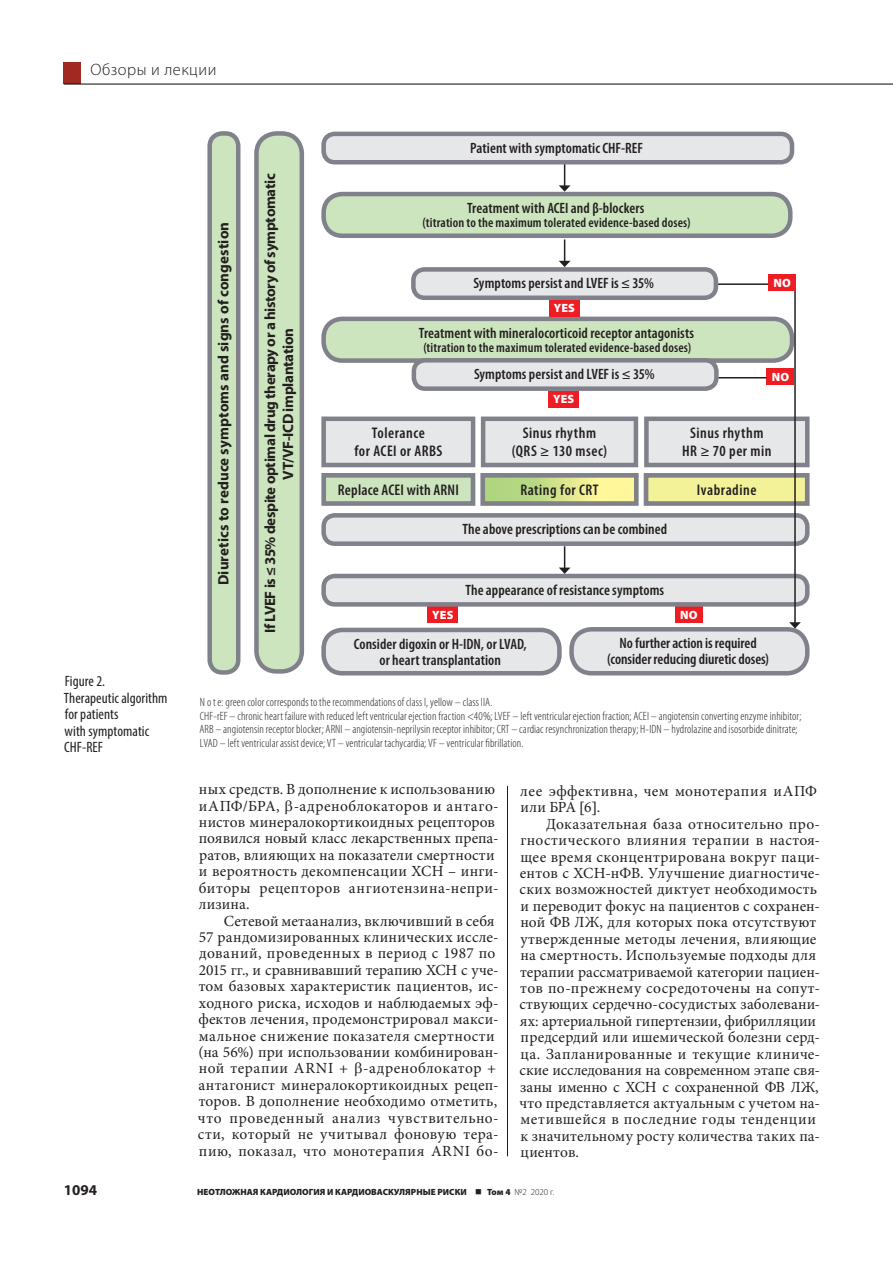
<style>
.page{position:relative;width:893px;height:1263px;background:#fff}
.page>*{position:absolute;margin:0;border:0;box-sizing:border-box;transform-origin:0 0}
.t1{font:300 16.5px "Myriad Pro";letter-spacing:.03em;color:#231f20}
.t2{font:15.45px/16.5px "Minion Pro";letter-spacing:.015em;color:#231f20}
.t3{font:600 condensed 15.45px/18.6px "Myriad Pro";letter-spacing:.035em;color:#231f20;text-align:center}
.t4{font:600 condensed 15.45px "Myriad Pro";letter-spacing:.01em;color:#231f20}
.t5{font:600 condensed 15px/15.9px "Myriad Pro";letter-spacing:.005em;color:#231f20;text-align:center}
.t6{font:700 15px/18px "Myriad Pro";letter-spacing:-.02em;color:#231f20;text-align:center}
.t7{font:condensed 15px/16.5px "Myriad Pro";letter-spacing:.005em;color:#231f20}
.t8{font:700 15px "Myriad Pro";letter-spacing:.005em;color:#231f20}
.t9{font:600 condensed 13.5px "Myriad Pro";letter-spacing:.01em;color:#231f20}
.t10{font:300 condensed 12px/13.5px "Myriad Pro";letter-spacing:.01em;color:#231f20}
.t11{font:900 12px "Myriad Pro";letter-spacing:.015em;color:#fff}
.t12{font:900 9px "Myriad Pro";color:#231f20}
.s1{font-weight:300}
</style>
<div class="page">
<hr style="left:507px;top:786px;width:1px;height:370px;background:#231f20">
<div style="left:210px;top:133px;width:28px;height:539px;background:#cde5be;border-radius:13px"></div>
<div style="left:207px;top:131px;width:33px;height:544px;border:4px solid #80818a;border-radius:13px"></div>
<div style="left:324px;top:194px;width:466px;height:42px;background:#cde5be;border-radius:19px"></div>
<div style="left:321px;top:192px;width:471px;height:46px;border:4px solid #80818a;border-radius:19px"></div>
<div style="left:324px;top:319px;width:468px;height:42px;background:#cde5be;border-radius:19px"></div>
<div style="left:321px;top:317px;width:473px;height:46px;border:4px solid #80818a;border-radius:19px"></div>
<div style="left:256px;top:133px;width:46px;height:538px;background:#cde5be;border-radius:20px"></div>
<div style="left:254px;top:131px;width:50px;height:543px;border:4px solid #80818a;border-radius:20px"></div>
<div style="left:324px;top:630px;width:235px;height:43px;background:#e6e7e9;border-radius:19px"></div>
<div style="left:321px;top:628px;width:241px;height:47px;border:4px solid #80818a;border-radius:19px"></div>
<div style="left:572px;top:629px;width:235px;height:44px;background:#e6e7e9;border-radius:20px"></div>
<div style="left:569px;top:627px;width:240px;height:48px;border:4px solid #80818a;border-radius:20px"></div>
<div style="left:428px;top:607px;width:30px;height:16px;background:#ee1d23"></div>
<div style="left:675px;top:607px;width:28px;height:16px;background:#ee1d23"></div>
<div style="left:324px;top:576px;width:483px;height:28px;background:#e6e7e9;border-radius:11px"></div>
<div style="left:321px;top:574px;width:488px;height:33px;border:4px solid #80818a;border-radius:11px"></div>
<svg style="left:559px;top:546px;width:11px;height:28px"></svg>
<div style="left:324px;top:515px;width:483px;height:29px;background:#e6e7e9;border-radius:11px"></div>
<div style="left:321px;top:513px;width:488px;height:33px;border:4px solid #80818a;border-radius:11px"></div>
<svg style="left:321px;top:416px;width:489px;height:90px;background:#cdd1c2"></svg>
<div style="left:549px;top:391px;width:30px;height:16px;background:#ee1d23"></div>
<div style="left:414px;top:360px;width:302px;height:29px;background:#e6e7e9;border-radius:11px"></div>
<div style="left:412px;top:358px;width:307px;height:33px;border:4px solid #80818a;border-radius:11px"></div>
<div style="left:767px;top:368px;width:27px;height:17px;background:#ee1d23"></div>
<div style="left:549px;top:300px;width:31px;height:17px;background:#ee1d23"></div>
<div style="left:413px;top:269px;width:303px;height:29px;background:#e6e7e9;border-radius:11px"></div>
<div style="left:411px;top:267px;width:307px;height:33px;border:4px solid #80818a;border-radius:11px"></div>
<div style="left:768px;top:275px;width:28px;height:16px;background:#ee1d23"></div>
<svg style="left:559px;top:239px;width:11px;height:28px"></svg>
<svg style="left:559px;top:164px;width:11px;height:28px"></svg>
<div style="left:324px;top:134px;width:468px;height:28px;background:#e6e7e9;border-radius:11px"></div>
<div style="left:321px;top:132px;width:473px;height:32px;border:4px solid #80818a;border-radius:11px"></div>
<hr style="left:794px;top:291px;width:2px;height:332px;background:#231f20">
<svg style="left:789px;top:622px;width:12px;height:6px"></svg>
<hr style="left:718px;top:283px;width:50px;height:2px;background:#231f20">
<hr style="left:719px;top:377px;width:48px;height:1px;background:#231f20">
<hr style="left:64px;top:83px;width:829px;height:2px;background:#231f20">
<div style="left:64px;top:63px;width:17px;height:21px;background:#a22922"></div>
<p class="t1" style="left:90px;top:61px;width:127px">Обзоры и лекции</p>
<p class="t8" style="left:214px;top:585px;width:365px;rotate:-90deg">Diuretics to reduce symptoms and signs of congestion</p>
<p class="t6" style="left:261px;top:633px;width:461px;rotate:-90deg">If LVEF is ≤ 35% despite optimal drug therapy or a history of symptomatic<br>VT/VF-ICD implantation</p>
<p class="t5" style="left:470px;top:140px;width:174px">Patient with symptomatic CHF-REF</p>
<p class="t5" style="left:467px;top:200px;width:179px">Treatment with ACEI and β-blockers</p>
<p class="t9" style="left:423px;top:215px;width:269px">(titration to the maximum tolerated evidence-based doses)</p>
<p class="t5" style="left:473px;top:275px;width:182px">Symptoms persist and LVEF is ≤ 35%</p>
<p class="t11" style="left:773px;top:276px;width:19px">NO</p>
<p class="t11" style="left:554px;top:301px;width:23px">YES</p>
<p class="t5" style="left:419px;top:325px;width:277px">Treatment with mineralocorticoid receptor antagonists</p>
<p class="t9" style="left:423px;top:340px;width:269px">(titration to the maximum tolerated evidence-based doses)</p>
<p class="t5" style="left:474px;top:366px;width:182px">Symptoms persist and LVEF is ≤ 35%</p>
<p class="t11" style="left:772px;top:370px;width:19px">NO</p>
<p class="t11" style="left:553px;top:392px;width:23px">YES</p>
<p class="t3" style="left:354px;top:424px;width:89px">Tolerance<br>for ACEI or ARBS</p>
<p class="t3" style="left:512px;top:424px;width:97px">Sinus rhythm (QRS ≥ 130 msec)</p>
<p class="t3" style="left:682px;top:424px;width:91px">Sinus rhythm<br>HR ≥ 70 per min</p>
<p class="t4" style="left:338px;top:481px;width:122px">Replace ACEI with ARNI</p>
<p class="t3" style="left:520px;top:480px;width:80px">Rating for CRT</p>
<p class="t3" style="left:697px;top:480px;width:61px">Ivabradine</p>
<p class="t5" style="left:462px;top:521px;width:206px">The above prescriptions can be combined</p>
<p class="t5" style="left:465px;top:582px;width:200px">The appearance of resistance symptoms</p>
<p class="t11" style="left:432px;top:608px;width:23px">YES</p>
<p class="t11" style="left:680px;top:608px;width:19px">NO</p>
<p class="t5" style="left:354px;top:636px;width:175px">Consider digoxin or H-IDN, or LVAD, or heart transplantation</p>
<p class="t5" style="left:607px;top:635px;width:163px">No further action is required (consider reducing diuretic doses)</p>
<p class="t7" style="left:64px;top:673px;width:105px">Figure 2.<br>Therapeutic algorithm for patients<br>with symptomatic<br>CHF-REF</p>
<p class="t10" style="left:199px;top:696px;width:604px">N o t e: green color corresponds to the recommendations of class I, yellow – class IIA.<br>CHF-rEF – chronic heart failure with reduced left ventricular ejection fraction &lt;40%; LVEF – left ventricular ejection fraction; ACEI – angiotensin converting enzyme inhibitor; ARB – angiotensin receptor blocker; ARNI – angiotensin-neprilysin receptor inhibitor; CRT – cardiac resynchronization therapy; H-IDN – hydrolazine and isosorbide dinitrate; LVAD – left ventricular assist device; VT – ventricular tachycardia; VF – ventricular fibrillation.</p>
<p class="t2" style="left:199px;top:781px;width:301px">ных средств. В дополнение к использованию иАПФ/БРА, -адреноблокаторов и антаго&shy;нистов минералокортикоидных рецепторов появился новый класс лекарственных препа&shy;ратов, влияющих на показатели смертности и вероятность декомпенсации ХСН – инги&shy;биторы рецепторов ангиотензина-непри&shy;лизина.</p>
<p class="t2" style="left:198px;top:912px;width:302px;text-indent:26px">Сетевой метаанализ, включивший в себя 57 рандомизированных клинических иссле&shy;дований, проведенных в период с 1987 по 2015 гг., и сравнивавший терапию ХСН с уче&shy;том базовых характеристик пациентов, ис&shy;ходного риска, исходов и наблюдаемых эф&shy;фектов лечения, продемонстрировал макси&shy;мальное снижение показателя смертности (на 56%) при использовании комбинирован&shy;ной терапии ARNI + -адреноблокатор + антагонист минералокортикоидных рецеп&shy;торов. В дополнение необходимо отметить, что проведенный анализ чувствительно&shy;сти, который не учитывал фоновую тера&shy;пию, показал, что монотерапия ARNI бо-</p>
<p class="t2" style="left:520px;top:783px;width:298px">лее эффективна, чем монотерапия иАПФ или БРА 6 .</p>
<p class="t2" style="left:519px;top:816px;width:302px;text-indent:27px">Доказательная база относительно про&shy;гностического влияния терапии в настоя&shy;щее время сконцентрирована вокруг паци&shy;ентов с ХСН-нФВ. Улучшение диагностиче&shy;ских возможностей диктует необходимость и переводит фокус на пациентов с сохранен&shy;ной ФВ ЛЖ, для которых пока отсутствуют утвержденные методы лечения, влияющие на смертность. Используемые подходы для терапии рассматриваемой категории пациен&shy;тов по-прежнему сосредоточены на сопут&shy;ствующих сердечно-сосудистых заболевани&shy;ях: артериальной гипертензии, фибрилляции предсердий или ишемической болезни серд&shy;ца. Запланированные и текущие клиниче&shy;ские исследования на современном этапе свя&shy;заны именно с ХСН с сохраненной ФВ ЛЖ, что представляется актуальным с учетом на&shy;метившейся в последние годы тенденции к значительному росту количества таких па&shy;циентов.</p>
<p class="t6" style="left:64px;top:1180px;width:35px">1094</p>
<p class="t12" style="left:197px;top:1186px;width:359px">НЕОТЛОЖНАЯ КАРДИОЛОГИЯ И КАРДИОВАСКУЛЯРНЫЕ РИСКИ ■ Том 4 <span class="s1">№2 2020 г.</span></p>
</div>
